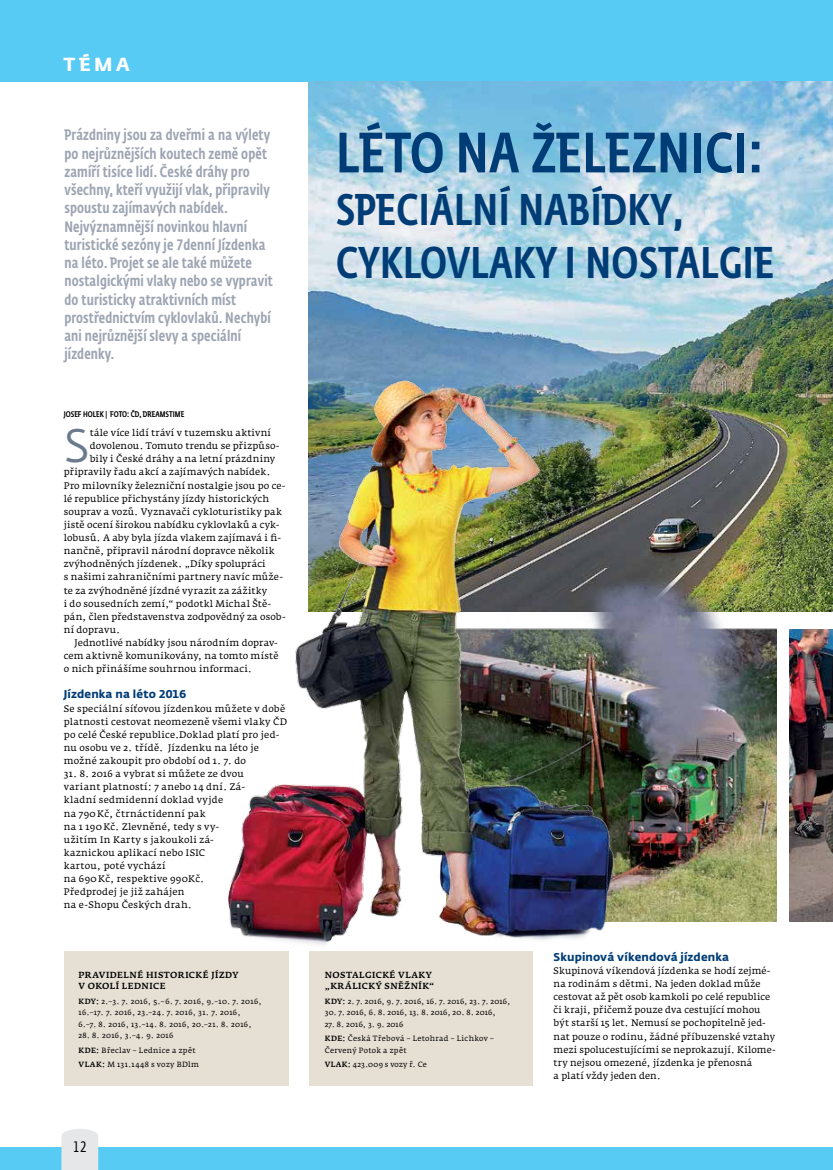
<style>
.page{position:relative;width:833px;height:1170px;background:#fff}
.page>*{position:absolute;margin:0;border:0;box-sizing:border-box;transform-origin:0 0}
.t1{font:500 56.12px "CD Fedra Cond Pro";letter-spacing:.01em;color:#003d76}
.t2{font:46.5px "CD Fedra";color:#6b7b8e}
.t3{font:500 43.88px/52.8px "CD Fedra Cond Pro";letter-spacing:.01em;color:#003d76}
.t4{font:700 18.75px "CD Fedra";color:#fff}
.t5{font:500 15px/18.2px "CD Fedra Cond Pro";letter-spacing:.01em;color:#9da4b2}
.t6{font:15px "CD Fedra Cond Pro";color:#000}
.t7{font:700 11.25px "CD Fedra";letter-spacing:.01em;color:#003d76}
.t8{font:9.38px/13.1px "Fedra Serif A Pro";letter-spacing:.02em;color:#000}
.t9{font:500 8.75px/11.2px "Fedra Serif A Pro";letter-spacing:.06em;color:#000}
.t10{font:500 8.12px "CD Fedra Cond Pro";color:#000}
.t11{font:7.5px/14.8px "Fedra Serif A Pro";letter-spacing:.035em;color:#000}
.s1{font-weight:500}
</style>
<div class="page">
<div style="left:0;top:1147px;width:833px;height:22px;background:#58cbf5"></div>
<svg style="left:61px;top:1129px;width:37px;height:40px"></svg>
<div style="left:0;top:0;width:833px;height:81px;background:#58cbf5"></div>
<img style="left:309px;top:81px;width:524px;height:530px">
<div style="left:309px;top:951px;width:223px;height:135px;background:#e6dfd3"></div>
<div style="left:64px;top:951px;width:225px;height:135px;background:#e6dfd3"></div>
<img style="left:652px;top:562px;width:125px;height:359px">
<img style="left:789px;top:551px;width:44px;height:370px">
<img style="left:228px;top:354px;width:424px;height:602px">
<h3 class="t4" style="left:64px;top:53px;width:68px">TÉMA</h3>
<p class="t5" style="left:64px;top:126px;width:210px">Prázdniny jsou za dveřmi a na výlety po nejrůznějších koutech země opět zamíří tisíce lidí. České dráhy pro všechny, kteří využijí vlak, připravily spoustu zajímavých nabídek.<br>Nejvýznamnější novinkou hlavní turistické sezóny je 7denní Jízdenka na léto. Projet se ale také můžete nostalgickými vlaky nebo se vypravit do turisticky atraktivních míst prostřednictvím cyklovlaků. Nechybí ani nejrůznější slevy a speciální jízdenky.</p>
<h1 class="t1" style="left:336px;top:120px;width:428px">LÉTO NA ŽELEZNICI:</h1>
<h3 class="t3" style="left:336px;top:184px;width:439px">SPECIÁLNÍ NABÍDKY,<br>CYKLOVLAKY I NOSTALGIE</h3>
<p class="t10" style="left:64px;top:409px;width:122px">JOSEF HOLEK | FOTO: ČD, DREAMSTIME</p>
<h2 class="t2" style="left:64px;top:419px;width:27px">S</h2>
<p class="t8" style="left:90px;top:426px;width:183px">tále více lidí tráví v tuzemsku aktivní</p>
<p class="t8" style="left:90px;top:439px;width:191px">dovolenou. Tomuto trendu se přizpůso-</p>
<p class="t8" style="left:90px;top:452px;width:187px">bily i České dráhy a na letní prázdniny</p>
<p class="t8" style="left:64px;top:465px;width:208px">připravily řadu akcí a zajímavých nabídek.</p>
<p class="t8" style="left:64px;top:478px;width:223px">Pro milovníky železniční nostalgie jsou po ce-</p>
<p class="t8" style="left:64px;top:492px;width:207px">lé republice přichystány jízdy historických</p>
<p class="t8" style="left:64px;top:505px;width:220px">souprav a vozů. Vyznavači cykloturistiky pak</p>
<p class="t8" style="left:64px;top:518px;width:217px">jistě ocení širokou nabídku cyklovlaků a cyk-</p>
<p class="t8" style="left:64px;top:531px;width:219px">lobusů. A aby byla jízda vlakem zajímavá i fi-</p>
<p class="t8" style="left:64px;top:544px;width:212px">nančně, připravil národní dopravce několik</p>
<p class="t8" style="left:64px;top:557px;width:203px">zvýhodněných jízdenek. „Díky spolupráci</p>
<p class="t8" style="left:64px;top:570px;width:221px">s našimi zahraničními partnery navíc může-</p>
<p class="t8" style="left:64px;top:583px;width:205px">te za zvýhodněné jízdné vyrazit za zážitky</p>
<p class="t8" style="left:64px;top:596px;width:209px">i do sousedních zemí,“ podotkl Michal Ště-</p>
<p class="t8" style="left:64px;top:610px;width:223px">pán, člen představenstva zodpovědný za osob-</p>
<p class="t8" style="left:64px;top:623px;width:58px">ní dopravu.</p>
<p class="t8" style="left:74px;top:636px;width:205px">Jednotlivé nabídky jsou národním doprav-</p>
<p class="t8" style="left:64px;top:649px;width:216px">cem aktivně komunikovány, na tomto místě</p>
<p class="t8" style="left:64px;top:662px;width:190px">o nich přinášíme souhrnou informaci.</p>
<p class="t7" style="left:64px;top:687px;width:124px">Jízdenka na léto 2016</p>
<p class="t8" style="left:64px;top:701px;width:225px">Se speciální síťovou jízdenkou můžete v době platnosti cestovat neomezeně všemi vlaky ČD po celé České republice.Doklad platí pro jed&shy;nu osobu ve 2. třídě. Jízdenku na léto je možné zakoupit pro období od 1. 7. do</p>
<p class="t8" style="left:64px;top:767px;width:183px">31. 8. 2016 a vybrat si můžete ze dvou variant platností: 7 anebo 14 dní. Zá&shy;kladní sedmidenní doklad vyjde<br>na 790Kč, čtrnáctidenní pak<br>na 1 190Kč. Zlevněné, tedy s vy&shy;užitím In Karty s jakoukoli zá&shy;kaznickou aplikací nebo ISIC<br>kartou, poté vychází<br>na 690Kč, respektive 990Kč.<br>Předprodej je již zahájen<br>na e-Shopu Českých drah.</p>
<p class="t9" style="left:78px;top:969px;width:161px">PRAVIDELNÉ HISTORICKÉ JÍZDY<br>V OKOLÍ LEDNICE</p>
<p class="t11" style="left:78px;top:995px;width:185px;line-height:11.2px"><span class="s1">KDY:</span> 2.–3. 7. 2016, 5.–6. 7. 2016, 9.–10. 7. 2016,<br>16.–17. 7. 2016, 23.–24. 7. 2016, 31. 7. 2016,<br>6.–7. 8. 2016, 13.–14. 8. 2016, 20.–21. 8. 2016,</p>
<p class="t11" style="left:78px;top:1027px;width:122px">28. 8. 2016, 3.–4. 9. 2016<br><span class="s1">KDE:</span> Břeclav – Lednice a zpět<br><span class="s1">VLAK:</span> M 131.1448 s vozy BDlm</p>
<h3 class="t6" style="left:73px;top:1138px;width:16px">12</h3>
<p class="t9" style="left:325px;top:969px;width:111px">NOSTALGICKÉ VLAKY „KRÁLICKÝ SNĚŽNÍK“</p>
<p class="t11" style="left:325px;top:993px;width:187px"><span class="s1">KDY:</span> 2. 7. 2016, 9. 7. 2016, 16. 7. 2016, 23. 7. 2016,</p>
<p class="t11" style="left:325px;top:1005px;width:172px">30. 7. 2016, 6. 8. 2016, 13. 8. 2016, 20. 8. 2016,</p>
<p class="t11" style="left:325px;top:1016px;width:171px">27. 8. 2016, 3. 9. 2016<br><span class="s1">KDE:</span> Česká Třebová – Letohrad – Lichkov –</p>
<p class="t11" style="left:325px;top:1042px;width:104px">Červený Potok a zpět<br><span class="s1">VLAK:</span> 423.009 s vozy ř. Ce</p>
<p class="t7" style="left:553px;top:949px;width:177px">Skupinová víkendová jízdenka</p>
<p class="t8" style="left:553px;top:964px;width:224px">Skupinová víkendová jízdenka se hodí zejmé&shy;na rodinám s dětmi. Na jeden doklad může cestovat až pět osob kamkoli po celé republice či kraji, přičemž pouze dva cestující mohou být starší 15 let. Nemusí se pochopitelně jed&shy;nat pouze o rodinu, žádné příbuzenské vztahy mezi spolucestujícími se neprokazují. Kilome&shy;try nejsou omezené, jízdenka je přenosná<br>a platí vždy jeden den.</p>
</div>
